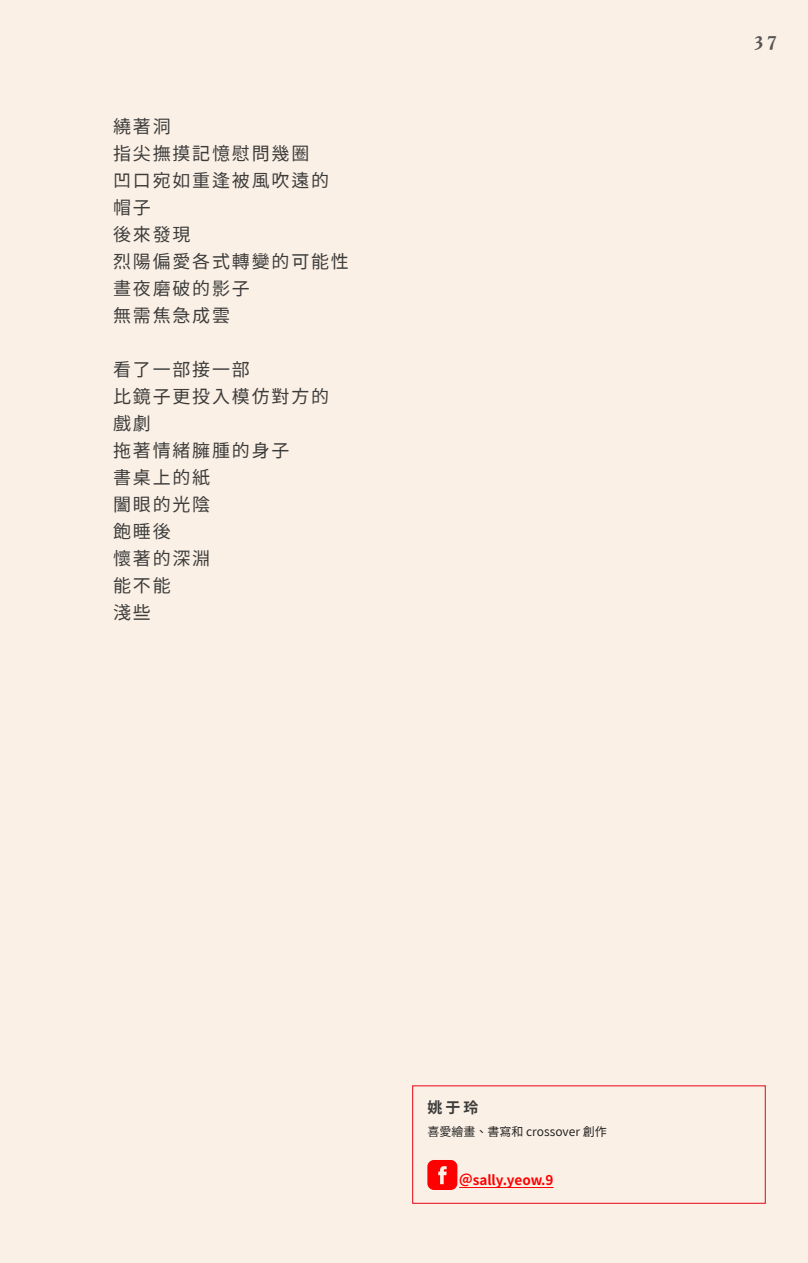
<style>
.page{position:relative;width:808px;height:1263px;background:#fbf0e6}
.page>*{position:absolute;margin:0;border:0;box-sizing:border-box;transform-origin:0 0}
.t1{font:700 21px "Athelas";color:#555453}
.t2{font:18px/27px "Taipei Sans TC Beta";letter-spacing:.1em;color:#3c3c3b}
.t3{font:700 15px "Taipei Sans TC Beta";color:#3c3c3b}
.t4{font:700 13.5px "Noto Sans Hant";color:#f00}
.t5{font:12px "Taipei Sans TC Beta";color:#262625}
</style>
<div class="page">
<hr style="left:459px;top:1187px;width:94px;height:1px;background:#f00">
<svg style="left:427px;top:1160px;width:30px;height:30px"></svg>
<p class="t2" style="left:113px;top:114px;width:237px">繞著洞<br>指尖撫摸記憶慰問幾圈<br>凹口宛如重逢被風吹遠的帽子<br>後來發現<br>烈陽偏愛各式轉變的可能性晝夜磨破的影子<br>無需焦急成雲</p>
<p class="t2" style="left:113px;top:357px;width:218px">看了一部接一部<br>比鏡子更投入模仿對方的戲劇<br>拖著情緒臃腫的身子<br>書桌上的紙<br>闔眼的光陰<br>飽睡後<br>懷著的深淵<br>能不能<br>淺些</p>
<p class="t1" style="left:754px;top:22px;width:23px">37</p>
<p class="t3" style="left:427px;top:1099px;width:52px">姚于玲</p>
<p class="t5" style="left:427px;top:1125px;width:181px">喜愛繪畫、書寫和 crossover 創作</p>
<p class="t4" style="left:459px;top:1173px;width:96px">＠sally.yeow.9</p>
</div>
